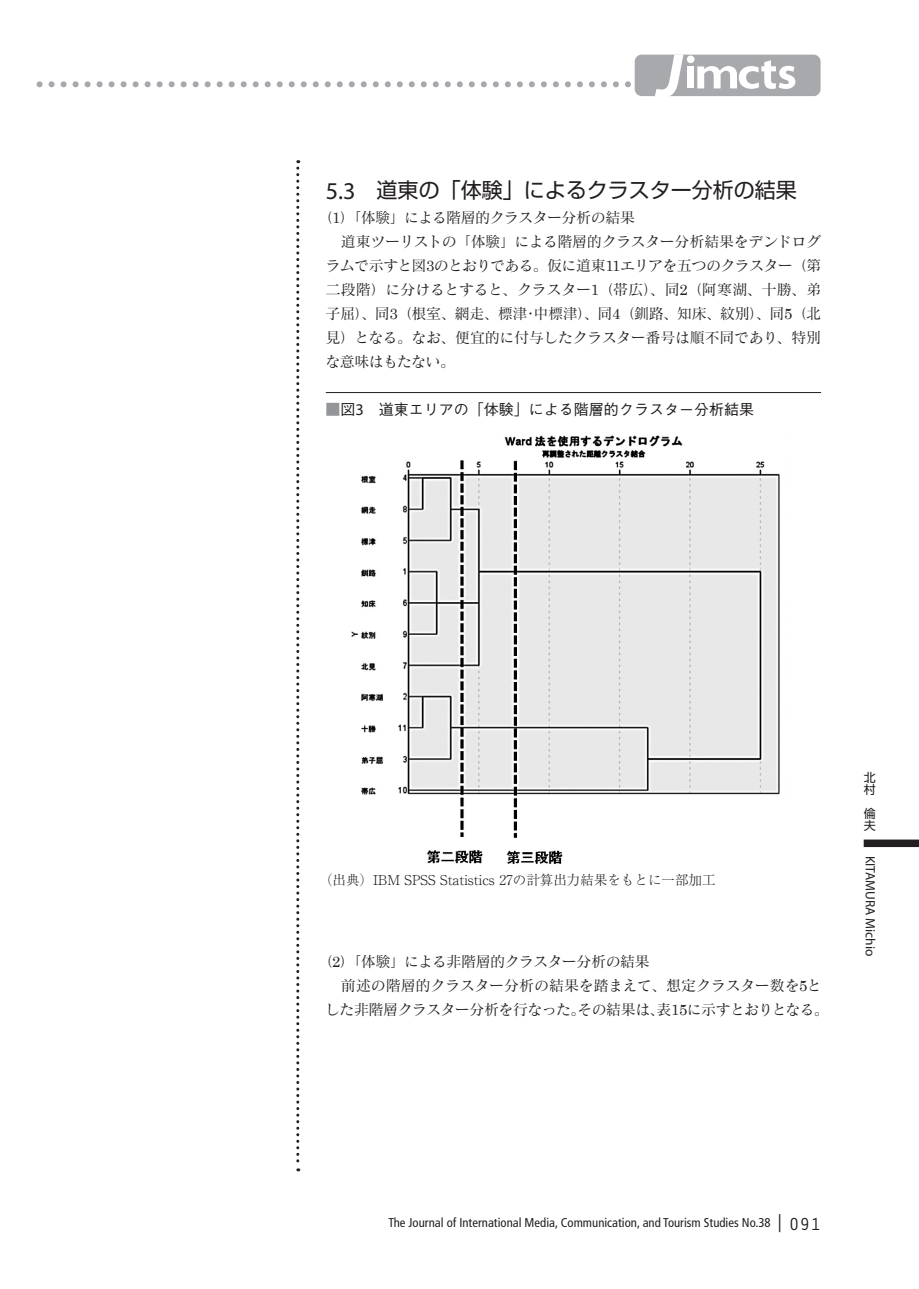
<style>
.page{position:relative;width:919px;height:1289px;background:#fff}
.page>*{position:absolute;margin:0;border:0;box-sizing:border-box;transform-origin:0 0}
.t1{font:21px "Shin Go Pr 6";color:#231f20}
.t2{font:15px/24px "Matisse Pro M";letter-spacing:-.03em;color:#231f20}
.t3{font:500 15px "Gothic BBB Pr 6";color:#231f20}
.t4{font:300 13.5px "Ryumin Pro";color:#231f20}
.t5{font:13.5px "Myriad Pro";color:#231f20}
.t6{font:condensed 12.75px "Frutiger LT Std";color:#231f20}
.t7{font:12px/12px "Shin Go Pro";color:#231f20}
.s1{font-family:"Myriad Pro";font-size:24.15px}
.s2{font-family:"Century"}
.s3{color:#939598}
.s4{font-family:"Myriad Pro";font-weight:400;font-size:16.35px}
.s5{font-family:"Shin Go Pro";font-stretch:normal;font-size:18px}
.s6{font-family:"Oracle";font-stretch:normal;font-size:18px}
</style>
<div class="page">
<div style="left:634px;top:55px;width:186px;height:41px;background:#a8a9ad;border-radius:7px"></div>
<div style="left:687px;top:66px;width:7px;height:22px;background:#fff"></div>
<div style="left:686px;top:55px;width:8px;height:8px;background:#fff;border-radius:50%"></div>
<svg style="left:654px;top:54px;width:29px;height:42px"></svg>
<svg style="left:697px;top:60px;width:98px;height:29px"></svg>
<svg style="left:625px;top:81px;width:6px;height:6px"></svg>
<svg style="left:613px;top:81px;width:6px;height:6px"></svg>
<svg style="left:601px;top:81px;width:6px;height:6px"></svg>
<svg style="left:589px;top:81px;width:6px;height:6px"></svg>
<svg style="left:577px;top:81px;width:6px;height:6px"></svg>
<svg style="left:565px;top:81px;width:6px;height:6px"></svg>
<svg style="left:553px;top:81px;width:6px;height:6px"></svg>
<svg style="left:541px;top:81px;width:6px;height:6px"></svg>
<svg style="left:529px;top:81px;width:6px;height:6px"></svg>
<svg style="left:517px;top:81px;width:6px;height:6px"></svg>
<svg style="left:505px;top:81px;width:6px;height:6px"></svg>
<svg style="left:493px;top:81px;width:6px;height:6px"></svg>
<svg style="left:481px;top:81px;width:6px;height:6px"></svg>
<svg style="left:469px;top:81px;width:6px;height:6px"></svg>
<svg style="left:457px;top:81px;width:6px;height:6px"></svg>
<svg style="left:445px;top:81px;width:6px;height:6px"></svg>
<svg style="left:433px;top:81px;width:6px;height:6px"></svg>
<svg style="left:421px;top:81px;width:6px;height:6px"></svg>
<svg style="left:409px;top:81px;width:6px;height:6px"></svg>
<svg style="left:397px;top:81px;width:6px;height:6px"></svg>
<svg style="left:385px;top:81px;width:6px;height:6px"></svg>
<svg style="left:373px;top:81px;width:6px;height:6px"></svg>
<svg style="left:361px;top:81px;width:6px;height:6px"></svg>
<svg style="left:349px;top:81px;width:6px;height:6px"></svg>
<svg style="left:337px;top:81px;width:6px;height:6px"></svg>
<svg style="left:325px;top:81px;width:6px;height:6px"></svg>
<svg style="left:313px;top:81px;width:6px;height:6px"></svg>
<svg style="left:301px;top:81px;width:6px;height:6px"></svg>
<svg style="left:289px;top:81px;width:6px;height:6px"></svg>
<svg style="left:277px;top:81px;width:6px;height:6px"></svg>
<svg style="left:265px;top:81px;width:6px;height:6px"></svg>
<svg style="left:253px;top:81px;width:6px;height:6px"></svg>
<svg style="left:241px;top:81px;width:6px;height:6px"></svg>
<svg style="left:229px;top:81px;width:6px;height:6px"></svg>
<svg style="left:217px;top:81px;width:6px;height:6px"></svg>
<svg style="left:205px;top:81px;width:6px;height:6px"></svg>
<svg style="left:193px;top:81px;width:6px;height:6px"></svg>
<svg style="left:181px;top:81px;width:6px;height:6px"></svg>
<svg style="left:169px;top:81px;width:6px;height:6px"></svg>
<svg style="left:157px;top:81px;width:6px;height:6px"></svg>
<svg style="left:145px;top:81px;width:6px;height:6px"></svg>
<svg style="left:133px;top:81px;width:6px;height:6px"></svg>
<svg style="left:121px;top:81px;width:6px;height:6px"></svg>
<svg style="left:109px;top:81px;width:6px;height:6px"></svg>
<svg style="left:97px;top:81px;width:6px;height:6px"></svg>
<svg style="left:85px;top:81px;width:6px;height:6px"></svg>
<svg style="left:73px;top:81px;width:6px;height:6px"></svg>
<svg style="left:61px;top:81px;width:6px;height:6px"></svg>
<svg style="left:49px;top:81px;width:6px;height:6px"></svg>
<svg style="left:37px;top:81px;width:6px;height:6px"></svg>
<svg style="left:296px;top:160px;width:3px;height:1011px"></svg>
<div style="left:863px;top:839px;width:55px;height:8px;background:#231f20"></div>
<hr style="left:326px;top:392px;width:495px;height:1px;background:#231f20">
<img style="left:351px;top:435px;width:429px;height:429px">
<h1 class="t1" style="left:326px;top:173px;width:472px"><span class="s1">5.3</span>　道東の「体験」によるクラスター分析の結果</h1>
<p class="t2" style="left:325px;top:205px;width:497px;text-indent:-8px">（<span class="s2">1</span>）「体験」による階層的クラスター分析の結果<br>　道東ツーリストの「体験」による階層的クラスター分析結果をデンドログラムで示すと図<span class="s2">3</span>のとおりである。仮に道東<span class="s2">11</span>エリアを五つのクラスター（第二段階）に分けるとすると、クラスター<span class="s2">1</span>（帯広）、同<span class="s2">2</span>（阿寒湖、十勝、弟子屈）、同<span class="s2">3</span>（根室、網走、標津・中標津）、同<span class="s2">4</span>（釧路、知床、紋別）、同<span class="s2">5</span>（北見）となる。なお、便宜的に付与したクラスター番号は順不同であり、特別な意味はもたない。</p>
<p class="t3" style="left:325px;top:397px;width:430px"><span class="s3">■</span>図<span class="s4">3</span>　道東エリアの「体験」による階層的クラスター分析結果</p>
<p class="t4" style="left:319px;top:869px;width:398px">（出典）IBM SPSS Statistics 27の計算出力結果をもとに一部加工</p>
<p class="t2" style="left:325px;top:949px;width:505px;text-indent:-8px">（<span class="s2">2</span>）「体験」による非階層的クラスター分析の結果<br>　前述の階層的クラスター分析の結果を踏まえて、想定クラスター数を<span class="s2">5</span>とした非階層クラスター分析を行なった。その結果は、表<span class="s2">15</span>に示すとおりとなる。</p>
<p class="t7" style="left:863px;top:769px;width:13px">北村</p>
<p class="t7" style="left:863px;top:805px;width:13px">倫夫</p>
<p class="t5" style="left:878px;top:855px;width:102px;rotate:90deg">KITAMURA Michio</p>
<p class="t6" style="left:388px;top:1215px;width:434px">The Journal of International Media, Communication, and Tourism Studies No.38<span class="s5">｜</span><span class="s6">091</span></p>
</div>
